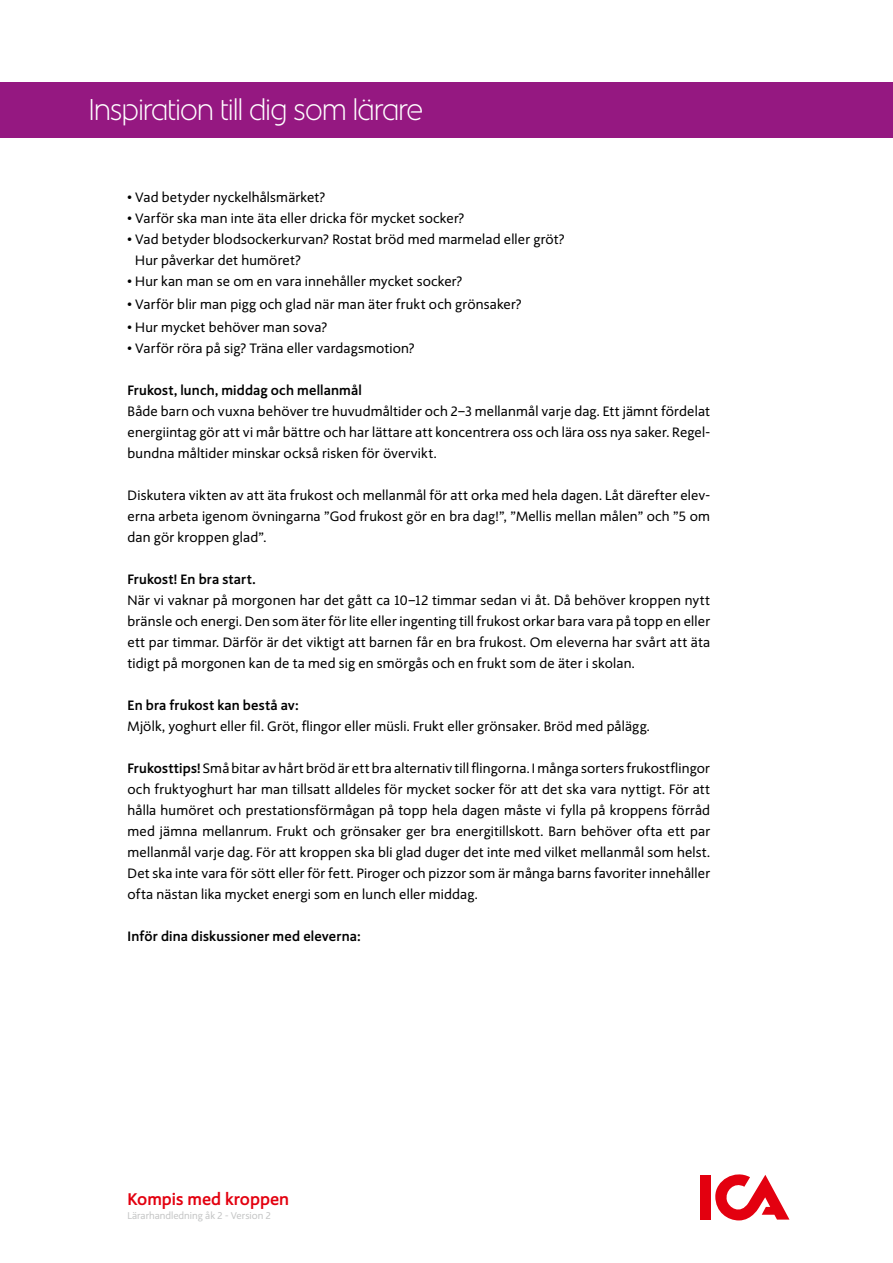
<style>
.page{position:relative;width:893px;height:1263px;background:#fff}
.page>*{position:absolute;margin:0;border:0;box-sizing:border-box;transform-origin:0 0}
.t1{font:300 30px "ICA Rubrik";color:#fff}
.t2{font:700 16.8px "ICA Text";color:#e3000f}
.t3{font:13.5px/21px "ICA Text";letter-spacing:.015em;color:#000;text-align:justify}
.t4{font:700 13.5px "ICA Text";letter-spacing:.015em;color:#000}
.t5{font:9.75px "ICA Text";color:#c5c6c6}
.s1{font-weight:700}
</style>
<div class="page">
<div style="left:0;top:82px;width:893px;height:56px;background:#951881"></div>
<div style="left:700px;top:1175px;width:11px;height:44px;background:#e3000f"></div>
<svg style="left:715px;top:1174px;width:74px;height:46px"></svg>
<h1 class="t1" style="left:89px;top:93px;width:335px">Inspiration till dig som lärare</h1>
<p class="t3" style="left:128px;top:187px;width:199px">• Vad betyder nyckelhålsmärket?</p>
<p class="t3" style="left:128px;top:208px;width:338px">• Varför ska man inte äta eller dricka för mycket socker?</p>
<p class="t3" style="left:135px;top:229px;width:431px;text-indent:-8px">• Vad betyder blodsockerkurvan? Rostat bröd med marmelad eller gröt?<br>Hur påverkar det humöret?</p>
<p class="t3" style="left:128px;top:271px;width:336px">• Hur kan man se om en vara innehåller mycket socker?</p>
<p class="t3" style="left:128px;top:294px;width:395px">• Varför blir man pigg och glad när man äter frukt och grönsaker?</p>
<p class="t3" style="left:128px;top:317px;width:201px">• Hur mycket behöver man sova?</p>
<p class="t3" style="left:128px;top:338px;width:289px">• Varför röra på sig? Träna eller vardagsmotion?</p>
<p class="t4" style="left:128px;top:382px;width:236px">Frukost, lunch, middag och mellanmål</p>
<p class="t3" style="left:128px;top:401px;width:584px">Både barn och vuxna behöver tre huvudmåltider och 2–3 mellanmål varje dag. Ett jämnt fördelat energiintag gör att vi mår bättre och har lättare att koncentrera oss och lära oss nya saker. Regel&shy;bundna måltider minskar också risken för övervikt.</p>
<p class="t3" style="left:128px;top:485px;width:584px">Diskutera vikten av att äta frukost och mellanmål för att orka med hela dagen. Låt därefter elev&shy;erna arbeta igenom övningarna ”God frukost gör en bra dag!”, ”Mellis mellan målen” och ”5 om dan gör kroppen glad”.</p>
<p class="t4" style="left:128px;top:571px;width:129px">Frukost! En bra start.</p>
<p class="t3" style="left:128px;top:590px;width:584px">När vi vaknar på morgonen har det gått ca 10–12 timmar sedan vi åt. Då behöver kroppen nytt bränsle och energi. Den som äter för lite eller ingenting till frukost orkar bara vara på topp en eller ett par timmar. Därför är det viktigt att barnen får en bra frukost. Om eleverna har svårt att äta tidigt på morgonen kan de ta med sig en smörgås och en frukt som de äter i skolan.</p>
<p class="t4" style="left:128px;top:697px;width:172px">En bra frukost kan bestå av:</p>
<p class="t3" style="left:128px;top:716px;width:524px">Mjölk, yoghurt eller fil. Gröt, flingor eller müsli. Frukt eller grönsaker. Bröd med pålägg.</p>
<p class="t3" style="left:128px;top:758px;width:584px"><span class="s1">Frukosttips!</span> Små bitar av hårt bröd är ett bra alternativ till flingorna. I många sorters frukostflingor och fruktyoghurt har man tillsatt alldeles för mycket socker för att det ska vara nyttigt. För att hålla humöret och prestationsförmågan på topp hela dagen måste vi fylla på kroppens förråd med jämna mellanrum. Frukt och grönsaker ger bra energitillskott. Barn behöver ofta ett par mellanmål varje dag. För att kroppen ska bli glad duger det inte med vilket mellanmål som helst.<br>Det ska inte vara för sött eller för fett. Piroger och pizzor som är många barns favoriter innehåller ofta nästan lika mycket energi som en lunch eller middag.</p>
<p class="t4" style="left:128px;top:928px;width:234px">Inför dina diskussioner med eleverna:</p>
<p class="t2" style="left:128px;top:1189px;width:163px">Kompis med kroppen</p>
<p class="t5" style="left:128px;top:1210px;width:145px">Lärarhandledning åk 2 - Version 2</p>
</div>
